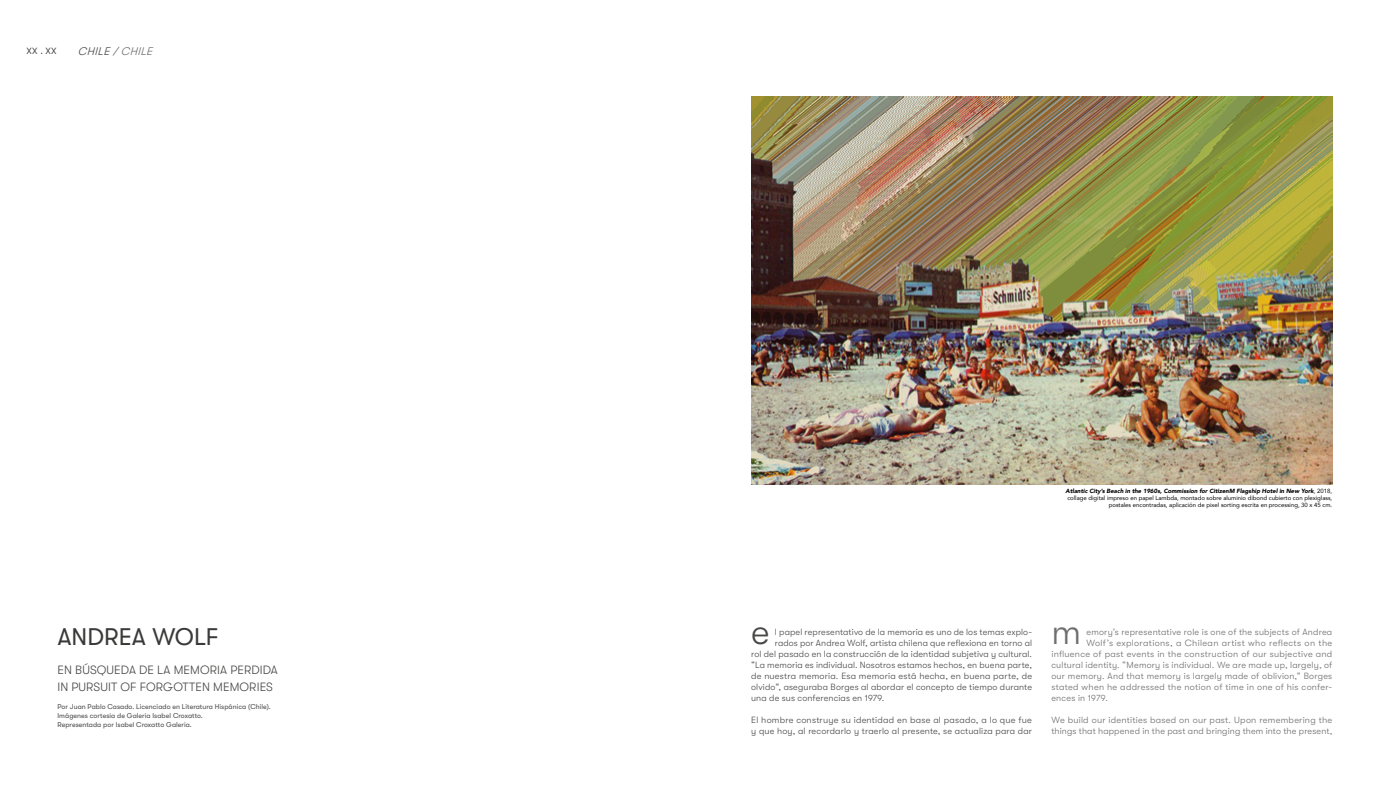
<style>
.page{position:relative;width:1389px;height:794px;background:#fff}
.page>*{position:absolute;margin:0;border:0;box-sizing:border-box;transform-origin:0 0}
.t1{font:300 35.7px "GT Walsheim";color:#6e6e6e}
.t2{font:300 35.7px "GT Walsheim";color:#484847}
.t3{font:24px "GT Walsheim";color:#3a3a39}
.t4{font:300 12px/17px "GT Walsheim";letter-spacing:.01em;color:#484847}
.t5{font:italic 300 11px "GT Walsheim";color:#484847}
.t6{font:300 9px/11px "GT Walsheim";letter-spacing:.015em;color:#484847}
.t7{font:300 9px/11px "GT Walsheim";letter-spacing:.025em;color:#6e6e6e}
.t8{font:9px "GT Walsheim";color:#484847}
.t9{font:7px/9px "GT Walsheim";letter-spacing:.005em;color:#484847}
.t10{font:6px/7.2px "Avenir";color:#000;text-align:right}
.s1{color:#6e6e6e}
.s2{font-weight:900;font-style:italic}
</style>
<div class="page">
<img style="left:751px;top:97px;width:581px;height:387px">
<p class="t8" style="left:27px;top:46px;width:32px">XX . XX</p>
<p class="t5" style="left:78px;top:45px;width:79px">CHILE /<span class="s1">CHILE</span></p>
<h2 class="t3" style="left:58px;top:623px;width:163px">ANDREA WOLF</h2>
<h3 class="t4" style="left:57px;top:661px;width:222px">EN BÚSQUEDA DE LA MEMORIA PERDIDA<br>IN PURSUIT OF FORGOTTEN MEMORIES</h3>
<p class="t9" style="left:58px;top:702px;width:215px">Por Juan Pablo Casado. Licenciado en Literatura Hispánica (Chile).<br>Imágenes cortesía de Galería Isabel Croxatto.<br>Representada por Isabel Croxatto Galería.</p>
<p class="t10" style="left:1066px;top:486px;width:268px"><span class="s2">Atlantic City’s Beach in the 1960s, Commission for CitizenM Flagship Hotel in New York</span>, 2018, collage digital impreso en papel Lambda, montado sobre aluminio dibond cubierto con plexiglass, postales encontradas, aplicación de pixel sorting escrita en processing, 30 x 45 cm.</p>
<h1 class="t2" style="left:751px;top:611px;width:20px">e</h1>
<p class="t6" style="left:775px;top:626px;width:259px">l papel representativo de la memoria es uno de los temas explo-</p>
<p class="t6" style="left:775px;top:637px;width:259px">rados por Andrea Wolf, artista chilena que reflexiona en torno al</p>
<p class="t6" style="left:751px;top:648px;width:282px">rol del pasado en la construcción de la identidad subjetiva y cultural.</p>
<p class="t6" style="left:751px;top:659px;width:282px">“La memoria es individual. Nosotros estamos hechos, en buena parte,</p>
<p class="t6" style="left:751px;top:670px;width:282px">de nuestra memoria. Esa memoria está hecha, en buena parte, de</p>
<p class="t6" style="left:751px;top:681px;width:282px">olvido”, aseguraba Borges al abordar el concepto de tiempo durante</p>
<p class="t6" style="left:751px;top:692px;width:135px">una de sus conferencias en 1979.</p>
<p class="t6" style="left:751px;top:714px;width:282px">El hombre construye su identidad en base al pasado, a lo que fue y que hoy, al recordarlo y traerlo al presente, se actualiza para dar</p>
<h1 class="t1" style="left:1051px;top:611px;width:31px">m</h1>
<p class="t7" style="left:1086px;top:626px;width:247px">emory’s representative role is one of the subjects of Andrea</p>
<p class="t7" style="left:1086px;top:637px;width:247px">Wolf’s explorations, a Chilean artist who reflects on the</p>
<p class="t7" style="left:1051px;top:648px;width:282px">influence of past events in the construction of our subjective and</p>
<p class="t7" style="left:1051px;top:659px;width:282px">cultural identity. “Memory is individual. We are made up, largely, of</p>
<p class="t7" style="left:1051px;top:670px;width:282px">our memory. And that memory is largely made of oblivion,” Borges</p>
<p class="t7" style="left:1051px;top:681px;width:282px">stated when he addressed the notion of time in one of his confer-</p>
<p class="t7" style="left:1051px;top:692px;width:58px">ences in 1979.</p>
<p class="t7" style="left:1051px;top:714px;width:282px">We build our identities based on our past. Upon remembering the things that happened in the past and bringing them into the present,</p>
</div>
